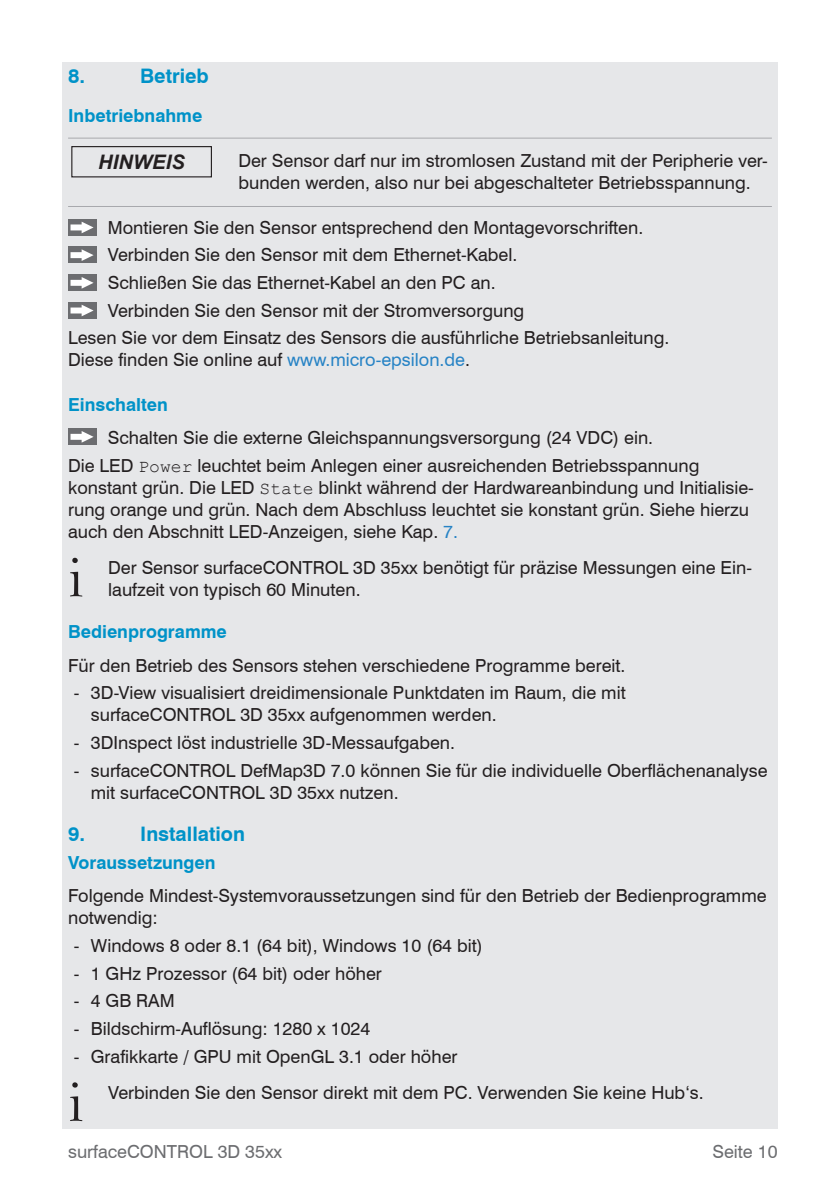
<style>
.page{position:relative;width:840px;height:1191px;background:#fff}
.page>*{position:absolute;margin:0;border:0;box-sizing:border-box;transform-origin:0 0}
.t1{font:58.6px "Bell";color:#231f20}
.t2{font:700 20px "Swiss 721 BT";color:#0092c8}
.t3{font:italic 700 20px "Arial";letter-spacing:.01em;color:#231f20}
.t4{font:18px/22px "Swiss 721 BT";color:#231f20}
.t5{font:700 18px "Swiss 721 BT";color:#0092c8}
.t6{font:18px "Swiss 721 BT";color:#6c6d70}
.s1{color:#2783c5}
.s2{font-family:"Courier New"}
</style>
<div class="page">
<div style="left:62px;top:62px;width:715px;height:1066px;background:#e6e7e9"></div>
<hr style="left:68px;top:138px;width:703px;height:1px;background:#a8a9ad">
<hr style="left:68px;top:206px;width:703px;height:1px;background:#a8a9ad">
<div style="left:68px;top:219px;width:28px;height:16px;background:#6c6d70"></div>
<svg style="left:70px;top:222px;width:23px;height:11px"></svg>
<div style="left:68px;top:247px;width:28px;height:16px;background:#6c6d70"></div>
<svg style="left:70px;top:249px;width:23px;height:12px"></svg>
<div style="left:68px;top:274px;width:28px;height:16px;background:#6c6d70"></div>
<svg style="left:70px;top:277px;width:23px;height:12px"></svg>
<div style="left:68px;top:302px;width:28px;height:16px;background:#6c6d70"></div>
<svg style="left:70px;top:305px;width:23px;height:11px"></svg>
<div style="left:68px;top:428px;width:28px;height:16px;background:#6c6d70"></div>
<svg style="left:70px;top:431px;width:23px;height:11px"></svg>
<div style="left:71px;top:146px;width:141px;height:31px;border:1px solid #231f20"></div>
<p class="t2" style="left:68px;top:64px;width:19px">8.</p>
<p class="t2" style="left:140px;top:64px;width:70px">Betrieb</p>
<p class="t5" style="left:68px;top:105px;width:136px">Inbetriebnahme</p>
<p class="t4" style="left:238px;top:149px;width:530px">Der Sensor darf nur im stromlosen Zustand mit der Peripherie ver&shy;bunden werden, also nur bei abgeschalteter Betriebsspannung.</p>
<p class="t4" style="left:108px;top:216px;width:536px">Montieren Sie den Sensor entsprechend den Montagevorschriften.</p>
<p class="t4" style="left:108px;top:244px;width:411px">Verbinden Sie den Sensor mit dem Ethernet-Kabel.</p>
<p class="t4" style="left:108px;top:271px;width:389px">Schließen Sie das Ethernet-Kabel an den PC an.</p>
<p class="t4" style="left:108px;top:299px;width:418px">Verbinden Sie den Sensor mit der Stromversorgung</p>
<p class="t4" style="left:68px;top:327px;width:602px">Lesen Sie vor dem Einsatz des Sensors die ausführliche Betriebsanleitung.</p>
<p class="t4" style="left:68px;top:349px;width:403px">Diese finden Sie online auf <span class="s1">www.micro-epsilon.de</span>.</p>
<p class="t5" style="left:68px;top:394px;width:101px">Einschalten</p>
<p class="t4" style="left:68px;top:424px;width:632px;line-height:27.6px;text-align:center">Schalten Sie die externe Gleichspannungsversorgung (24 VDC) ein.<br>Die LED <span class="s2">Power</span> leuchtet beim Anlegen einer ausreichenden Betriebsspannung</p>
<p class="t4" style="left:68px;top:476px;width:686px">konstant grün. Die LED <span class="s2">State</span> blinkt während der Hardwareanbindung und Initialisie&shy;rung orange und grün. Nach dem Abschluss leuchtet sie konstant grün. Siehe hierzu auch den Abschnitt LED-Anzeigen, siehe Kap. <span class="s1">7.</span></p>
<h1 class="t1" style="left:68px;top:543px;width:17px">i</h1>
<p class="t4" style="left:108px;top:557px;width:645px">Der Sensor surfaceCONTROL 3D 35xx benötigt für präzise Messungen eine Ein&shy;laufzeit von typisch 60 Minuten.</p>
<p class="t5" style="left:68px;top:621px;width:160px">Bedienprogramme</p>
<p class="t4" style="left:68px;top:654px;width:558px">Für den Betrieb des Sensors stehen verschiedene Programme bereit.</p>
<p class="t4" style="left:91px;top:681px;width:536px;text-indent:-17px">- 3D-View visualisiert dreidimensionale Punktdaten im Raum, die mit surfaceCONTROL 3D 35xx aufgenommen werden.</p>
<p class="t4" style="left:74px;top:731px;width:382px">- 3DInspect löst industrielle 3D-Messaufgaben.</p>
<p class="t4" style="left:91px;top:759px;width:678px;text-indent:-17px">- surfaceCONTROL DefMap3D 7.0 können Sie für die individuelle Oberflächenanalyse mit surfaceCONTROL 3D 35xx nutzen.</p>
<p class="t2" style="left:68px;top:822px;width:19px">9.</p>
<p class="t2" style="left:140px;top:822px;width:106px">Installation</p>
<p class="t5" style="left:68px;top:851px;width:149px">Voraussetzungen</p>
<p class="t4" style="left:68px;top:884px;width:699px">Folgende Mindest-Systemvoraussetzungen sind für den Betrieb der Bedienprogramme notwendig:</p>
<p class="t4" style="left:74px;top:934px;width:410px">- Windows 8 oder 8.1 (64 bit), Windows 10 (64 bit)</p>
<p class="t4" style="left:74px;top:962px;width:309px">- 1 GHz Prozessor (64 bit) oder höher</p>
<p class="t4" style="left:74px;top:989px;width:102px">- 4 GB RAM</p>
<p class="t4" style="left:74px;top:1017px;width:298px">- Bildschirm-Auflösung: 1280 x 1024</p>
<p class="t4" style="left:74px;top:1045px;width:385px">- Grafikkarte / GPU mit OpenGL 3.1 oder höher</p>
<h1 class="t1" style="left:68px;top:1067px;width:17px">i</h1>
<p class="t4" style="left:108px;top:1081px;width:596px">Verbinden Sie den Sensor direkt mit dem PC. Verwenden Sie keine Hub‘s.</p>
<p class="t3" style="left:98px;top:149px;width:88px">HINWEIS</p>
<p class="t6" style="left:68px;top:1140px;width:215px">surfaceCONTROL 3D 35xx</p>
<p class="t6" style="left:712px;top:1140px;width:67px">Seite 10</p>
</div>
